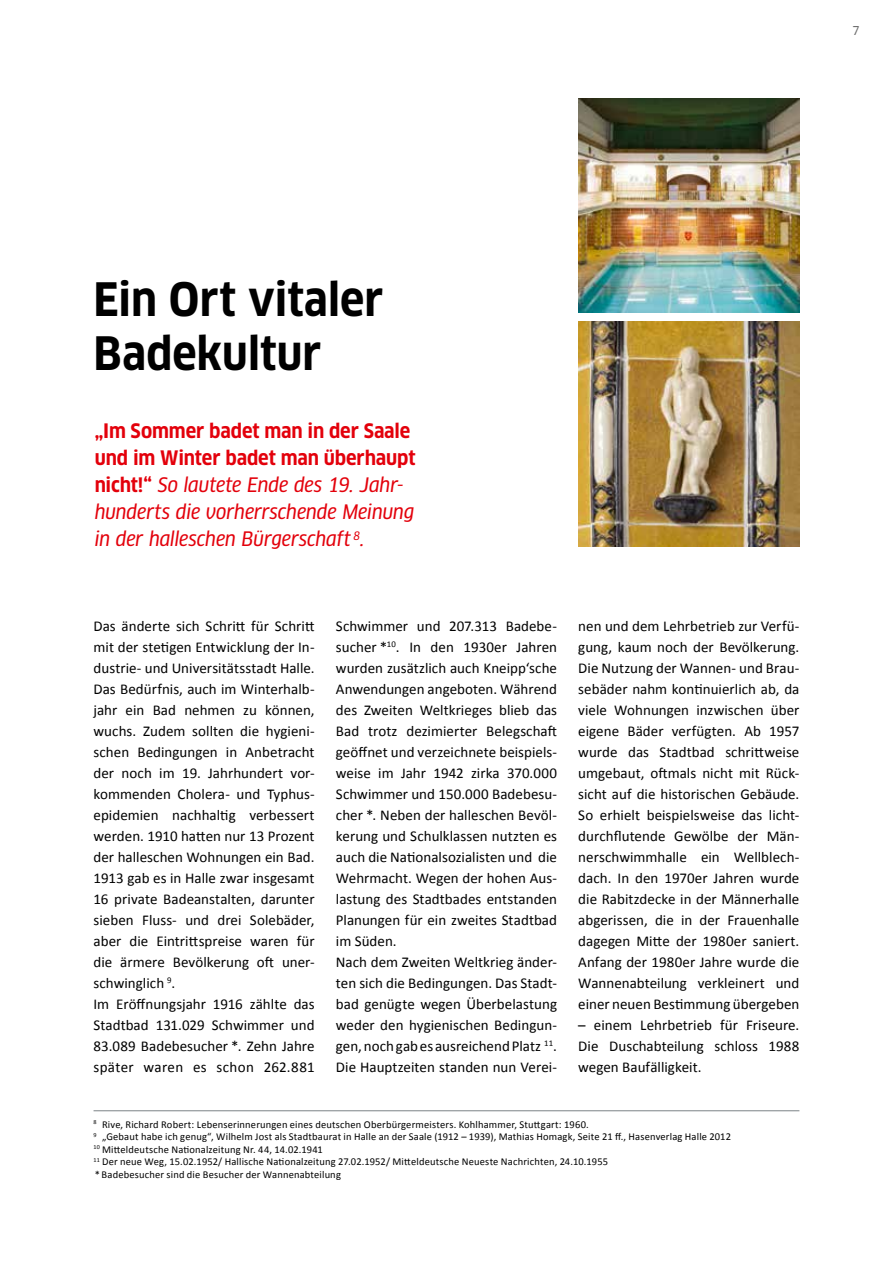
<style>
.page{position:relative;width:893px;height:1263px;background:#fff}
.page>*{position:absolute;margin:0;border:0;box-sizing:border-box;transform-origin:0 0}
.t1{font:700 condensed 45px/54px "Clan OT";color:#000}
.t2{font:19.5px/27px "Clan OT Narrow News Ita";letter-spacing:-.005em;color:#e3000b}
.t3{font:700 condensed 19.5px/27px "Clan OT";letter-spacing:-.005em;color:#e3000b}
.t4{font:15px/21px "Calibri";color:#000}
.t5{font:12px "Clan OT Narrow News";color:#6e6e6e}
.t6{font:10.5px/12.6px "Calibri";letter-spacing:.015em;color:#000}
.s1{font-family:"Clan OT";font-weight:700;font-stretch:condensed}
</style>
<div class="page">
<img style="left:578px;top:98px;width:221px;height:215px">
<img style="left:578px;top:321px;width:221px;height:226px">
<hr style="left:94px;top:1110px;width:705px;height:1px;background:#7c8286">
<p class="t5" style="left:852px;top:23px;width:9px">7</p>
<h1 class="t1" style="left:94px;top:272px;width:291px">Ein Ort vitaler<br>Badekultur</h1>
<h2 class="t3" style="left:95px;top:418px;width:322px">„Im Sommer badet man in der Saale und im Winter badet man überhaupt</h2>
<h2 class="t2" style="left:95px;top:472px;width:321px"><span class="s1">nicht!“</span> So lautete Ende des 19. Jahr&shy;hunderts die vorherrschende Meinung in der halleschen Bürgerschaft <sup>8</sup>.</h2>
<p class="t4" style="left:94px;top:615px;width:223px">Das änderte sich Schritt für Schritt mit der stetigen Entwicklung der In&shy;dustrie- und Universitätsstadt Halle.<br>Das Bedürfnis, auch im Winterhalb&shy;jahr ein Bad nehmen zu können, wuchs. Zudem sollten die hygieni&shy;schen Bedingungen in Anbetracht der noch im 19. Jahrhundert vor&shy;kommenden Cholera- und Typhus&shy;epidemien nachhaltig verbessert werden. 1910 hatten nur 13 Prozent der halleschen Wohnungen ein Bad.<br>1913 gab es in Halle zwar insgesamt 16 private Badeanstalten, darunter sieben Fluss- und drei Solebäder, aber die Eintrittspreise waren für die ärmere Bevölkerung oft uner&shy;schwinglich <sup>9</sup>.<br>Im Eröffnungsjahr 1916 zählte das Stadtbad 131.029 Schwimmer und 83.089 Badebesucher *. Zehn Jahre später waren es schon 262.881</p>
<p class="t4" style="left:336px;top:615px;width:223px">Schwimmer und 207.313 Badebe&shy;sucher *<sup>10</sup>. In den 1930er Jahren wurden zusätzlich auch Kneipp‘sche Anwendungen angeboten. Während des Zweiten Weltkrieges blieb das Bad trotz dezimierter Belegschaft geöffnet und verzeichnete beispiels&shy;weise im Jahr 1942 zirka 370.000<br>Schwimmer und 150.000 Badebesu&shy;cher *. Neben der halleschen Bevöl&shy;kerung und Schulklassen nutzten es auch die Nationalsozialisten und die Wehrmacht. Wegen der hohen Aus&shy;lastung des Stadtbades entstanden Planungen für ein zweites Stadtbad im Süden.<br>Nach dem Zweiten Weltkrieg änder&shy;ten sich die Bedingungen. Das Stadt&shy;bad genügte wegen Überbelastung weder den hygienischen Bedingun&shy;gen, noch gab es ausreichend Platz <sup>11</sup>.<br>Die Hauptzeiten standen nun Verei-</p>
<p class="t4" style="left:578px;top:615px;width:223px;text-align:justify">nen und dem Lehrbetrieb zur Verfü&shy;gung, kaum noch der Bevölkerung.<br>Die Nutzung der Wannen- und Brau&shy;sebäder nahm kontinuierlich ab, da viele Wohnungen inzwischen über eigene Bäder verfügten. Ab 1957 wurde das Stadtbad schrittweise umgebaut, oftmals nicht mit Rück&shy;sicht auf die historischen Gebäude.<br>So erhielt beispielsweise das licht&shy;durchflutende Gewölbe der Män&shy;nerschwimmhalle ein Wellblech&shy;dach. In den 1970er Jahren wurde die Rabitzdecke in der Männerhalle abgerissen, die in der Frauenhalle dagegen Mitte der 1980er saniert.<br>Anfang der 1980er Jahre wurde die Wannenabteilung verkleinert und einer neuen Bestimmung übergeben</p>
<p class="t4" style="left:578px;top:1014px;width:223px;text-align:justify">– einem Lehrbetrieb für Friseure.<br>Die Duschabteilung schloss 1988 wegen Baufälligkeit.</p>
<p class="t6" style="left:94px;top:1118px;width:639px"><sup>8</sup> Rive, Richard Robert: Lebenserinnerungen eines deutschen Oberbürgermeisters. Kohlhammer, Stuttgart: 1960.<br><sup>9</sup> „Gebaut habe ich genug“, Wilhelm Jost als Stadtbaurat in Halle an der Saale (1912 – 1939), Mathias Homagk, Seite 21 ff., Hasenverlag Halle 2012<br><sup>10</sup> Mitteldeutsche Nationalzeitung Nr. 44, 14.02.1941<br><sup>11</sup> Der neue Weg, 15.02.1952/ Hallische Nationalzeitung 27.02.1952/ Mitteldeutsche Neueste Nachrichten, 24.10.1955<br>* Badebesucher sind die Besucher der Wannenabteilung</p>
</div>
